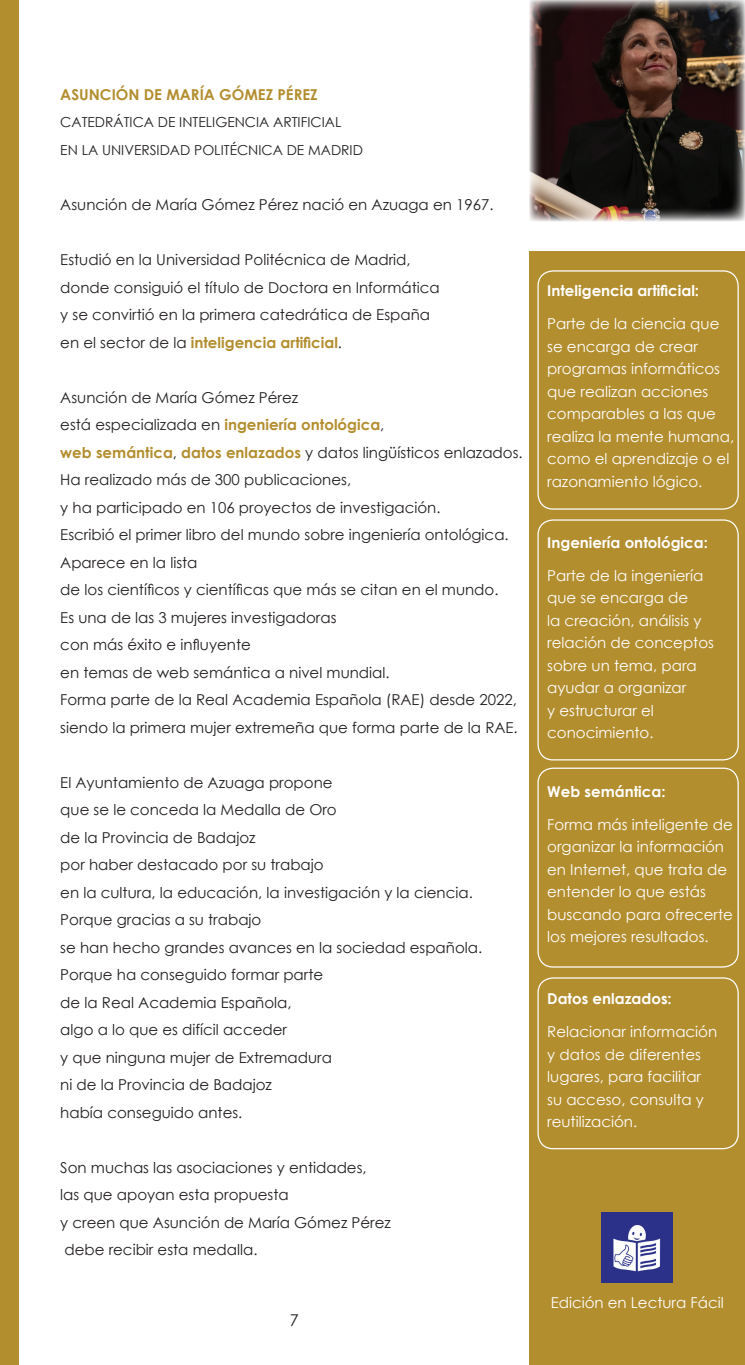
<style>
.page{position:relative;width:745px;height:1365px;background:#fff}
.page>*{position:absolute;margin:0;border:0;box-sizing:border-box;transform-origin:0 0}
.t1{font:16.25px "Century Gothic";color:#231f20}
.t2{font:15px/27.5px "Century Gothic";color:#231f20}
.t3{font:15px/22.5px "Century Gothic";color:#fff}
.t4{font:700 15px "Century Gothic";color:#fff}
.t5{font:700 15px "Century Gothic";color:#b38e2f}
.t6{font:13.75px/27.5px "Century Gothic";color:#231f20}
.s1{font-weight:700;color:#b38e2f}
</style>
<div class="page">
<div style="left:529px;top:252px;width:215px;height:1112px;background:#b38e2f"></div>
<div style="left:0;top:0;width:19px;height:1364px;background:#b38e2f"></div>
<img style="left:601px;top:1212px;width:71px;height:70px">
<img style="left:529px;top:0;width:215px;height:221px">
<div style="left:537px;top:270px;width:201px;height:239px;border:1px solid #fff;border-radius:15px"></div>
<div style="left:537px;top:519px;width:201px;height:241px;border:1px solid #fff;border-radius:15px"></div>
<div style="left:537px;top:767px;width:201px;height:200px;border:1px solid #fff;border-radius:15px"></div>
<div style="left:537px;top:977px;width:201px;height:172px;border:1px solid #fff;border-radius:15px"></div>
<p class="t5" style="left:60px;top:83px;width:11px">ASUNCIÓN</p>
<p class="t5" style="left:144px;top:83px;width:175px">DE MARÍA GÓMEZ PÉREZ</p>
<p class="t6" style="left:60px;top:108px;width:304px">CATEDRÁTICA DE INTELIGENCIA ARTIFICIAL<br>EN LA UNIVERSIDAD POLITÉCNICA DE MADRID</p>
<p class="t2" style="left:60px;top:190px;width:434px">Asunción de María Gómez Pérez nació en Azuaga en 1967.</p>
<p class="t2" style="left:60px;top:245px;width:380px">Estudió en la Universidad Politécnica de Madrid, donde consiguió el título de Doctora en Informática y se convirtió en la primera catedrática de España en el sector de la <span class="s1">inteligencia artificial</span>.</p>
<p class="t2" style="left:60px;top:383px;width:463px">Asunción de María Gómez Pérez<br>está especializada en <span class="s1">ingeniería ontológica</span>,<br><span class="s1">web semántica</span>, <span class="s1">datos enlazados</span> y datos lingüísticos enlazados.<br>Ha realizado más de 300 publicaciones,<br>y ha participado en 106 proyectos de investigación.<br>Escribió el primer libro del mundo sobre ingeniería ontológica.<br>Aparece en la lista<br>de los científicos y científicas que más se citan en el mundo.<br>Es una de las 3 mujeres investigadoras<br>con más éxito e influyente<br>en temas de web semántica a nivel mundial.<br>Forma parte de la Real Academia Española (RAE) desde 2022, siendo la primera mujer extremeña que forma parte de la RAE.</p>
<p class="t2" style="left:60px;top:768px;width:423px">El Ayuntamiento de Azuaga propone<br>que se le conceda la Medalla de Oro<br>de la Provincia de Badajoz<br>por haber destacado por su trabajo<br>en la cultura, la educación, la investigación y la ciencia.<br>Porque gracias a su trabajo<br>se han hecho grandes avances en la sociedad española.<br>Porque ha conseguido formar parte<br>de la Real Academia Española,<br>algo a lo que es difícil acceder<br>y que ninguna mujer de Extremadura<br>ni de la Provincia de Badajoz<br>había conseguido antes.</p>
<p class="t2" style="left:60px;top:1153px;width:332px">Son muchas las asociaciones y entidades,<br>las que apoyan esta propuesta<br>y creen que Asunción de María Gómez Pérez debe recibir esta medalla.</p>
<p class="t1" style="left:290px;top:1308px;width:11px">7</p>
<p class="t4" style="left:547px;top:279px;width:153px">Inteligencia artificial:</p>
<p class="t3" style="left:547px;top:312px;width:188px">Parte de la ciencia que se encarga de crear programas informáticos que realizan acciones comparables a las que realiza la mente humana, como el aprendizaje o el razonamiento lógico.</p>
<p class="t4" style="left:547px;top:531px;width:162px">Ingeniería ontológica:</p>
<p class="t3" style="left:547px;top:564px;width:168px">Parte de la ingeniería que se encarga de<br>la creación, análisis y relación de conceptos sobre un tema, para ayudar a organizar<br>y estructurar el conocimiento.</p>
<p class="t4" style="left:547px;top:779px;width:120px">Web semántica:</p>
<p class="t3" style="left:547px;top:812px;width:187px">Forma más inteligente de organizar la información en Internet, que trata de entender lo que estás buscando para ofrecerte los mejores resultados.</p>
<p class="t4" style="left:547px;top:986px;width:126px">Datos enlazados:</p>
<p class="t3" style="left:547px;top:1019px;width:171px">Relacionar información y datos de diferentes lugares, para facilitar su acceso, consulta y reutilización.</p>
<p class="t3" style="left:550px;top:1291px;width:174px">Edición en Lectura Fácil</p>
</div>
